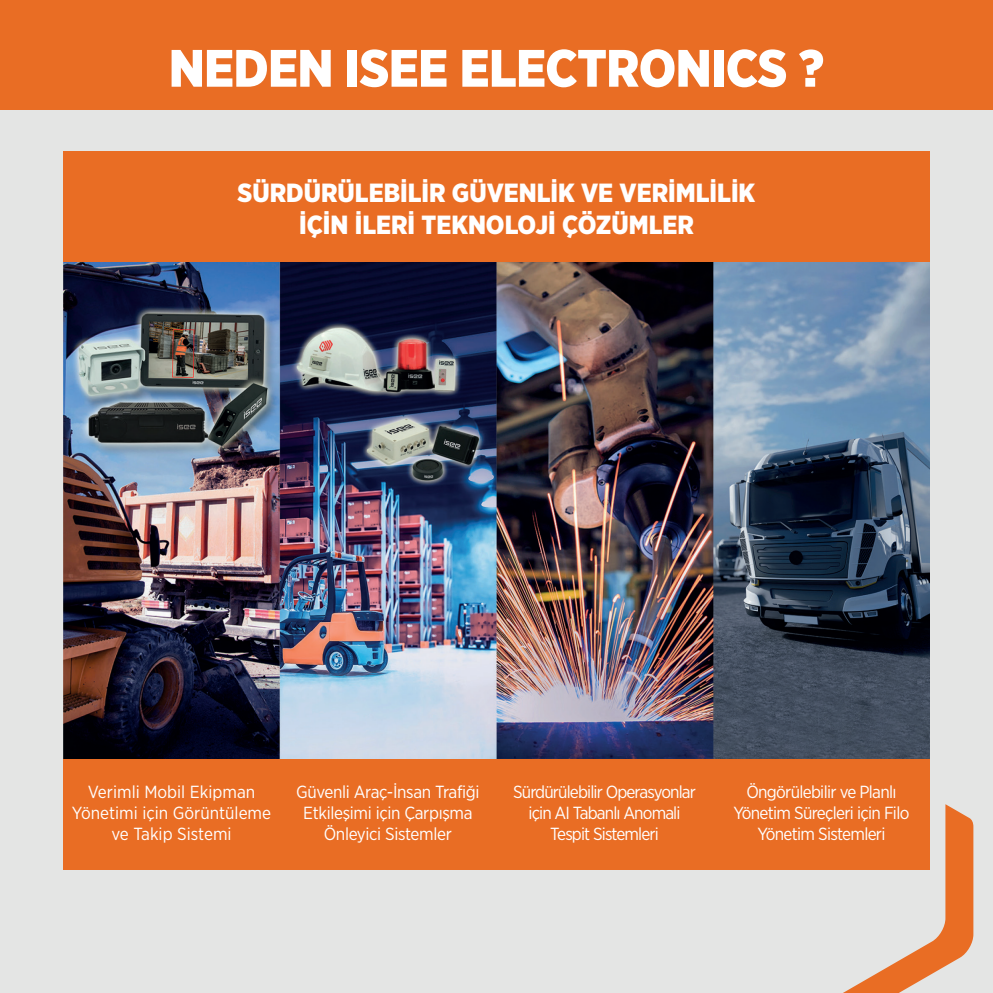
<style>
.page{position:relative;width:993px;height:993px;background:#fff}
.page>*{position:absolute;margin:0;border:0;box-sizing:border-box;transform-origin:0 0}
.t1{font:900 52.5px "Gotham Narrow";letter-spacing:-.01em;color:#fff}
.t2{font:900 26.25px "Gotham Narrow";color:#fff}
.t3{font:17.5px "Gotham Narrow";letter-spacing:-.04em;color:#fff}
.t4{font:17.5px "Gotham Narrow";letter-spacing:-.02em;color:#fff}
.t5{font:17.5px "Gotham Narrow";color:#fff}
</style>
<div class="page">
<div style="left:0;top:0;width:992px;height:992px;background:#e4e5e4"></div>
<div style="left:0;top:0;width:992px;height:110px;background:#e96d24"></div>
<svg style="left:832px;top:804px;width:141px;height:188px"></svg>
<div style="left:63px;top:758px;width:866px;height:111px;background:#e96d24"></div>
<div style="left:63px;top:151px;width:866px;height:112px;background:#e96d24"></div>
<img style="left:64px;top:263px;width:865px;height:495px">
<p class="t1" style="left:169px;top:34px;width:656px">NEDEN ISEE ELECTRONICS ?</p>
<p class="t2" style="left:237px;top:175px;width:519px">SÜRDÜRÜLEBİLİR GÜVENLİK VE VERİMLİLİK</p>
<p class="t2" style="left:299px;top:207px;width:396px">İÇİN İLERİ TEKNOLOJİ ÇÖZÜMLER</p>
<p class="t5" style="left:88px;top:780px;width:169px">Verimli Mobil Ekipman</p>
<p class="t5" style="left:72px;top:801px;width:201px">Yönetimi için Görüntüleme</p>
<p class="t5" style="left:111px;top:822px;width:122px">ve Takip Sistemi</p>
<p class="t4" style="left:296px;top:780px;width:185px">Güvenli Araç-İnsan Trafiği</p>
<p class="t4" style="left:303px;top:801px;width:171px">Etkileşimi için Çarpışma</p>
<p class="t4" style="left:323px;top:822px;width:130px">Önleyici Sistemler</p>
<p class="t3" style="left:513px;top:780px;width:184px">Sürdürülebilir Operasyonlar</p>
<p class="t3" style="left:528px;top:801px;width:153px">için AI Tabanlı Anomali</p>
<p class="t3" style="left:550px;top:822px;width:110px">Tespit Sistemleri</p>
<p class="t3" style="left:746px;top:780px;width:152px">Öngörülebilir ve Planlı</p>
<p class="t3" style="left:733px;top:801px;width:177px">Yönetim Süreçleri için Filo</p>
<p class="t3" style="left:757px;top:822px;width:129px">Yönetim Sistemleri</p>
</div>
